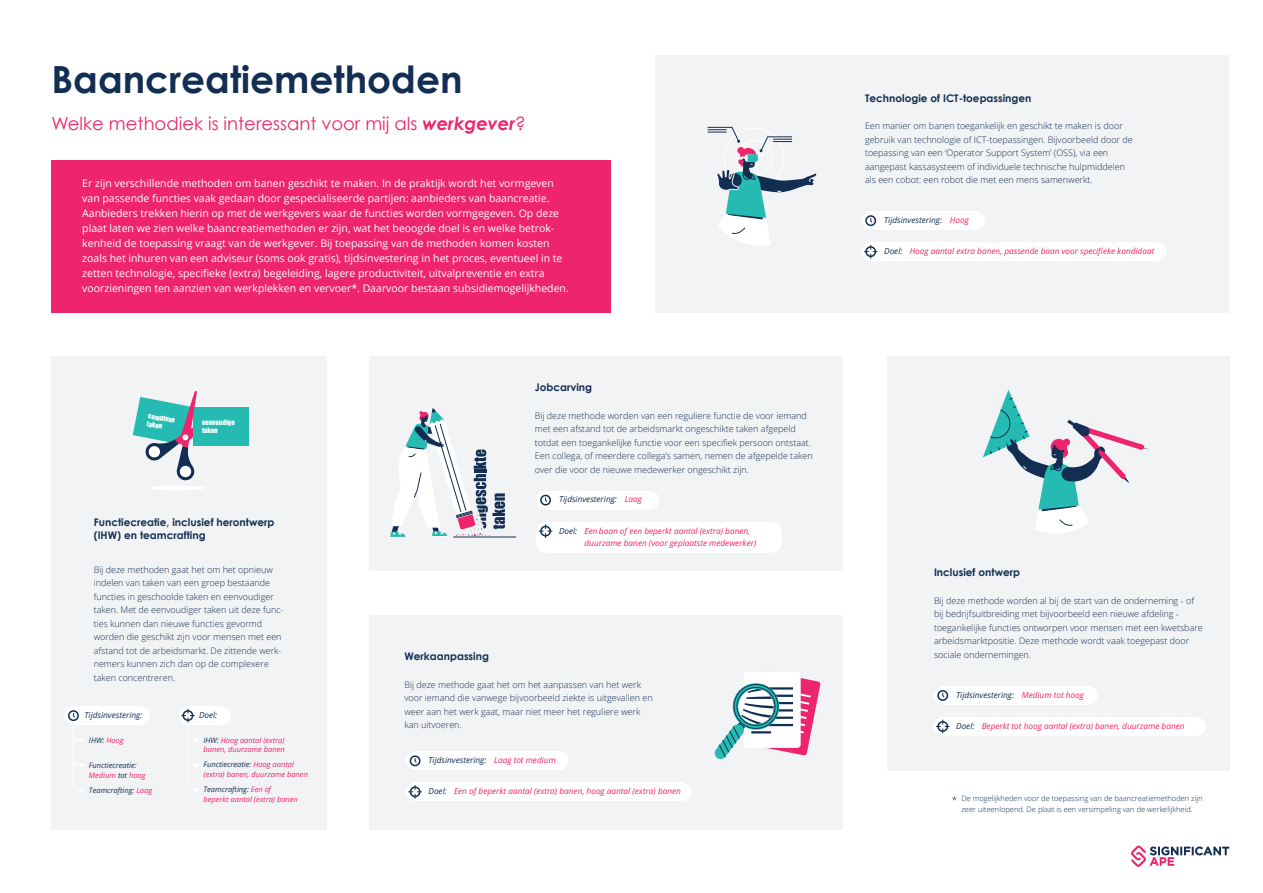
<style>
.page{position:relative;width:1263px;height:893px;background:#fff}
.page>*{position:absolute;margin:0;border:0;box-sizing:border-box;transform-origin:0 0}
.t1{font:700 37.5px "Century Gothic";color:#132e53}
.t2{font:18px "Century Gothic";color:#ee256d}
.t3{font:10.5px/15px "Open Sans";color:#fff}
.t4{font:700 10.5px/12.6px "Century Gothic";color:#132e53}
.t5{font:300 9px/13.5px "Open Sans";color:#132e53}
.t6{font:italic 8.25px/12.8px "Open Sans";color:#ee256d}
.t7{font:italic 8.25px "Open Sans";color:#132e53}
.t8{font:italic 7.5px/9.8px "Open Sans";color:#ee256d}
.t9{font:300 7.5px/10.5px "Open Sans";color:#132e53}
.t10{font:italic 7.5px/9.8px "Open Sans";color:#132e53}
.t11{font:6.75px/8.1px "Impact";color:#fff}
.s1{font-weight:700;font-style:italic}
.s2{color:#ee256d}
.s3{color:#132e53}
.s4{font-family:"Minion Pro";font-weight:400}
</style>
<div class="page">
<svg style="left:1131px;top:845px;width:98px;height:22px"></svg>
<div style="left:52px;top:160px;width:559px;height:153px;background:#ee256d"></div>
<div style="left:52px;top:356px;width:275px;height:473px;background:#f2f3f4"></div>
<div style="left:369px;top:356px;width:474px;height:215px;background:#f2f3f4"></div>
<div style="left:369px;top:615px;width:474px;height:214px;background:#f2f3f4"></div>
<div style="left:887px;top:356px;width:342px;height:415px;background:#f2f3f4"></div>
<div style="left:655px;top:55px;width:574px;height:257px;background:#f2f3f4"></div>
<svg style="left:952px;top:796px;width:4px;height:4px"></svg>
<div style="left:933px;top:717px;width:19px;height:19px;background:#fff;border-radius:50%"></div>
<div style="left:1187px;top:717px;width:19px;height:19px;background:#fff;border-radius:50%"></div>
<div style="left:943px;top:717px;width:253px;height:19px;background:#fff"></div>
<svg style="left:936px;top:720px;width:13px;height:13px"></svg>
<div style="left:933px;top:686px;width:19px;height:19px;background:#fff;border-radius:50%"></div>
<div style="left:1079px;top:686px;width:18px;height:19px;background:#fff;border-radius:50%"></div>
<div style="left:943px;top:686px;width:145px;height:19px;background:#fff"></div>
<div style="left:937px;top:690px;width:11px;height:11px;border:2px solid #132e53;border-radius:50%"></div>
<div style="left:406px;top:783px;width:18px;height:18px;background:#fff;border-radius:50%"></div>
<div style="left:673px;top:783px;width:18px;height:18px;background:#fff;border-radius:50%"></div>
<div style="left:415px;top:783px;width:267px;height:18px;background:#fff"></div>
<svg style="left:409px;top:785px;width:12px;height:13px"></svg>
<svg style="left:406px;top:752px;width:18px;height:18px"></svg>
<div style="left:550px;top:752px;width:19px;height:18px;background:#fff;border-radius:50%"></div>
<div style="left:415px;top:752px;width:145px;height:18px;background:#fff"></div>
<div style="left:410px;top:755px;width:10px;height:11px;border:2px solid #132e53;border-radius:50%"></div>
<svg style="left:414px;top:758px;width:3px;height:5px"></svg>
<div style="left:861px;top:242px;width:19px;height:19px;background:#fff;border-radius:50%"></div>
<div style="left:1148px;top:242px;width:18px;height:19px;background:#fff;border-radius:50%"></div>
<div style="left:871px;top:242px;width:286px;height:19px;background:#fff"></div>
<svg style="left:864px;top:245px;width:13px;height:13px"></svg>
<div style="left:861px;top:211px;width:19px;height:19px;background:#fff;border-radius:50%"></div>
<div style="left:967px;top:211px;width:18px;height:19px;background:#fff;border-radius:50%"></div>
<div style="left:871px;top:211px;width:105px;height:19px;background:#fff"></div>
<div style="left:865px;top:215px;width:11px;height:11px;border:2px solid #132e53;border-radius:50%"></div>
<svg style="left:707px;top:127px;width:109px;height:119px"></svg>
<div style="left:536px;top:522px;width:19px;height:18px;background:#fff;border-radius:50%"></div>
<div style="left:763px;top:522px;width:18px;height:18px;background:#fff;border-radius:50%"></div>
<div style="left:546px;top:522px;width:226px;height:18px;background:#fff"></div>
<div style="left:536px;top:534px;width:19px;height:18px;background:#fff;border-radius:50%"></div>
<div style="left:763px;top:534px;width:18px;height:18px;background:#fff;border-radius:50%"></div>
<div style="left:546px;top:534px;width:226px;height:18px;background:#fff"></div>
<svg style="left:539px;top:525px;width:13px;height:13px"></svg>
<div style="left:536px;top:491px;width:19px;height:18px;background:#fff;border-radius:50%"></div>
<div style="left:641px;top:491px;width:18px;height:18px;background:#fff;border-radius:50%"></div>
<div style="left:546px;top:491px;width:104px;height:18px;background:#fff"></div>
<div style="left:540px;top:495px;width:11px;height:11px;border:2px solid #132e53;border-radius:50%"></div>
<hr style="left:454px;top:537px;width:62px;height:1px;background:#132e53">
<svg style="left:390px;top:408px;width:115px;height:130px"></svg>
<svg style="left:983px;top:390px;width:166px;height:143px"></svg>
<div style="left:193px;top:407px;width:55px;height:39px;background:#25bbb3"></div>
<div style="left:149px;top:485px;width:56px;height:5px;background:#fff;border-radius:50%"></div>
<svg style="left:133px;top:391px;width:64px;height:90px"></svg>
<div style="left:64px;top:706px;width:19px;height:19px;background:#fff;border-radius:50%"></div>
<div style="left:132px;top:706px;width:18px;height:19px;background:#fff;border-radius:50%"></div>
<div style="left:73px;top:706px;width:68px;height:19px;background:#fff"></div>
<div style="left:68px;top:710px;width:11px;height:11px;border:2px solid #132e53;border-radius:50%"></div>
<div style="left:179px;top:706px;width:18px;height:19px;background:#fff;border-radius:50%"></div>
<div style="left:212px;top:706px;width:19px;height:19px;background:#fff;border-radius:50%"></div>
<div style="left:188px;top:706px;width:34px;height:19px;background:#fff"></div>
<svg style="left:73px;top:725px;width:10px;height:67px"></svg>
<svg style="left:182px;top:709px;width:16px;height:83px"></svg>
<svg style="left:714px;top:672px;width:106px;height:87px"></svg>
<h1 class="t1" style="left:51px;top:56px;width:413px">Baancreatiemethoden</h1>
<h2 class="t2" style="left:51px;top:112px;width:476px">Welke methodiek is interessant voor mij als <span class="s1">werkgever</span>?</h2>
<p class="t3" style="left:82px;top:175px;width:488px">Er zijn verschillende methoden om banen geschikt te maken. In de praktijk wordt het vormgeven van passende functies vaak gedaan door gespecialiseerde partijen: aanbieders van baancreatie.<br>Aanbieders trekken hierin op met de werkgevers waar de functies worden vormgegeven. Op deze plaat laten we zien welke baancreatiemethoden er zijn, wat het beoogde doel is en welke betrok&shy;kenheid de toepassing vraagt van de werkgever. Bij toepassing van de methoden komen kosten zoals het inhuren van een adviseur (soms ook gratis), tijdsinvestering in het proces, eventueel in te zetten technologie, specifieke (extra) begeleiding, lagere productiviteit, uitvalpreventie en extra voorzieningen ten aanzien van werkplekken en vervoer*. Daarvoor bestaan subsidiemogelijkheden.</p>
<p class="t4" style="left:865px;top:92px;width:168px">Technologie of ICT-toepassingen</p>
<p class="t5" style="left:865px;top:119px;width:269px">Een manier om banen toegankelijk en geschikt te maken is door gebruik van technologie of ICT-toepassingen. Bijvoorbeeld door de toepassing van een ‘Operator Support System’ (OSS), via een aangepast kassasysteem of individuele technische hulpmiddelen als een cobot: een robot die met een mens samenwerkt.</p>
<p class="t7" style="left:884px;top:214px;width:86px">Tijdsinvestering: <span class="s2">Hoog</span></p>
<p class="t6" style="left:884px;top:245px;width:272px"><span class="s3">Doel:</span> Hoog aantal extra banen, passende baan voor specifieke kandidaat</p>
<p class="t4" style="left:535px;top:381px;width:59px">Jobcarving</p>
<p class="t5" style="left:535px;top:408px;width:279px">Bij deze methode worden van een reguliere functie de voor iemand met een afstand tot de arbeidsmarkt ongeschikte taken afgepeld totdat een toegankelijke functie voor een specifiek persoon ontstaat.<br>Een collega, of meerdere collega’s samen, nemen de afgepelde taken over die voor de nieuwe medewerker ongeschikt zijn.</p>
<p class="t7" style="left:559px;top:494px;width:84px">Tijdsinvestering: <span class="s2">Laag</span></p>
<p class="t6" style="left:584px;top:524px;width:173px;text-indent:-26px"><span class="s3">Doel:</span> Een baan of een beperkt aantal (extra) banen, duurzame banen (voor geplaatste medewerker)</p>
<p class="t11" style="left:149px;top:411px;width:29px;rotate:10deg">complexe taken</p>
<p class="t11" style="left:202px;top:418px;width:34px">eenvoudige taken</p>
<p class="t4" style="left:94px;top:516px;width:182px">Functiecreatie, inclusief herontwerp (IHW) en teamcrafting</p>
<p class="t5" style="left:94px;top:562px;width:191px">Bij deze methoden gaat het om het opnieuw indelen van taken van een groep bestaande functies in geschoolde taken en eenvoudiger taken. Met de eenvoudiger taken uit deze func&shy;ties kunnen dan nieuwe functies gevormd worden die geschikt zijn voor mensen met een afstand tot de arbeidsmarkt. De zittende werk&shy;nemers kunnen zich dan op de complexere taken concentreren.</p>
<p class="t4" style="left:934px;top:566px;width:88px">Inclusief ontwerp</p>
<p class="t5" style="left:934px;top:593px;width:270px">Bij deze methode worden al bij de start van de onderneming <span class="s4">-</span> of bij bedrijfsuitbreiding met bijvoorbeeld een nieuwe afdeling <span class="s4">- </span>toegankelijke functies ontworpen voor mensen met een kwetsbare arbeidsmarktpositie. Deze methode wordt vaak toegepast door sociale ondernemingen.</p>
<p class="t4" style="left:404px;top:650px;width:86px">Werkaanpassing</p>
<p class="t5" style="left:404px;top:678px;width:250px">Bij deze methode gaat het om het aanpassen van het werk voor iemand die vanwege bijvoorbeeld ziekte is uitgevallen en weer aan het werk gaat, maar niet meer het reguliere werk kan uitvoeren.</p>
<p class="t7" style="left:428px;top:754px;width:129px">Tijdsinvestering: <span class="s2">Laag tot medium</span></p>
<p class="t6" style="left:428px;top:785px;width:254px"><span class="s3">Doel:</span> Een of beperkt aantal (extra) banen, hoog aantal (extra) banen</p>
<p class="t7" style="left:956px;top:689px;width:129px">Tijdsinvestering: <span class="s2">Medium tot hoog</span></p>
<p class="t6" style="left:956px;top:719px;width:230px"><span class="s3">Doel:</span> Beperkt tot hoog aantal (extra) banen, duurzame banen</p>
<p class="t7" style="left:85px;top:709px;width:59px">Tijdsinvestering:</p>
<p class="t10" style="left:89px;top:735px;width:36px">IHW: <span class="s2">Hoog</span></p>
<p class="t10" style="left:89px;top:760px;width:58px">Functiecreatie:<br><span class="s2">Medium</span> tot <span class="s2">hoog</span></p>
<p class="t10" style="left:89px;top:785px;width:65px">Teamcrafting: <span class="s2">Laag</span></p>
<p class="t7" style="left:199px;top:709px;width:20px">Doel:</p>
<p class="t8" style="left:203px;top:735px;width:83px"><span class="s3">IHW:</span> Hoog aantal (extra) banen, duurzame banen</p>
<p class="t8" style="left:204px;top:759px;width:106px"><span class="s3">Functiecreatie:</span> Hoog aantal (extra) banen, duurzame banen</p>
<p class="t8" style="left:203px;top:784px;width:96px;line-height:10px"><span class="s3">Teamcrafting:</span> Een of<br>beperkt aantal (extra) banen</p>
<p class="t9" style="left:961px;top:793px;width:243px">De mogelijkheden voor de toepassing van de baancreatiemethoden zijn zeer uiteenlopend. De plaat is een versimpeling van de werkelijkheid.</p>
</div>
